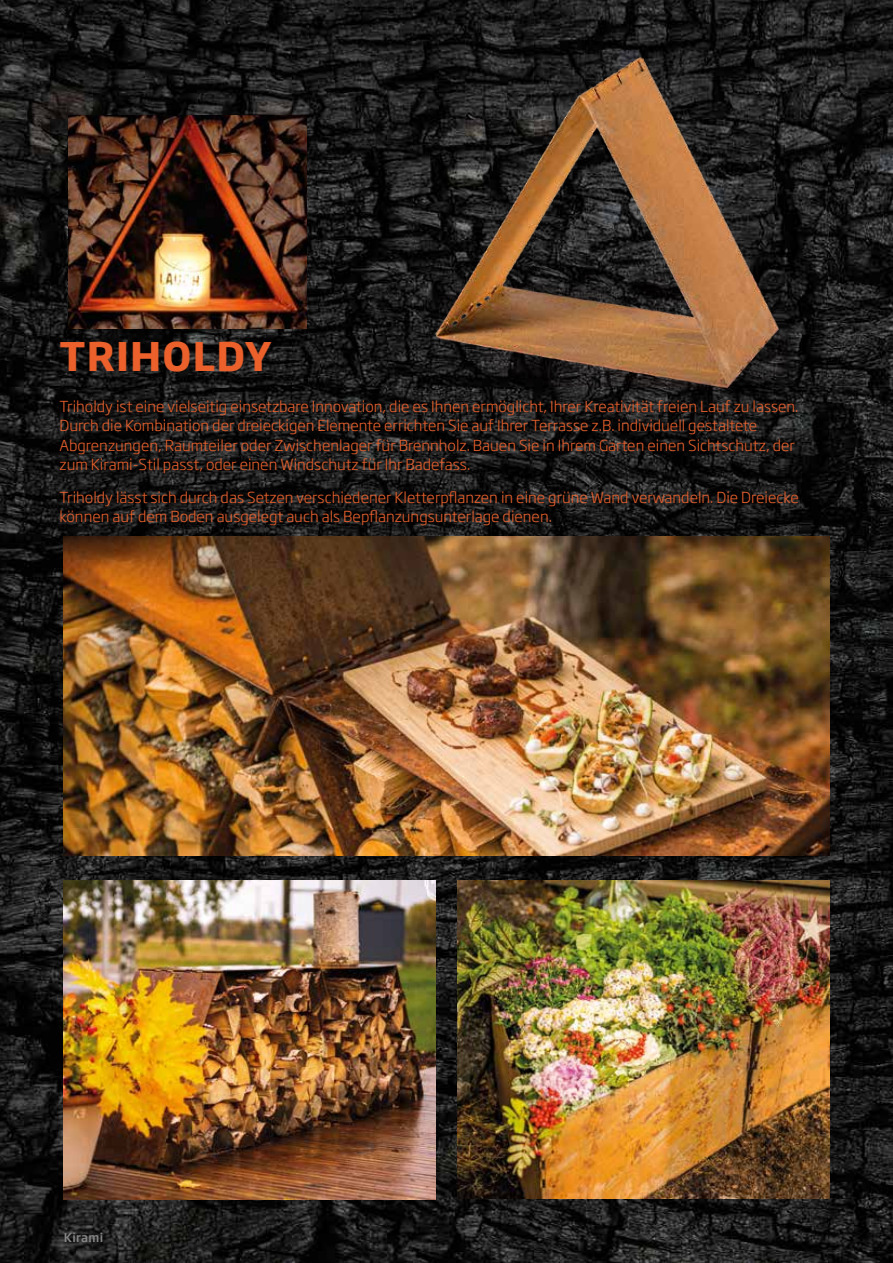
<style>
.page{position:relative;width:893px;height:1263px;background:#fff}
.page>*{position:absolute;margin:0;border:0;box-sizing:border-box;transform-origin:0 0}
.t1{font:700 39px "Soho Gothic Pro";letter-spacing:.03em;color:#eb602b}
.t2{font:300 15px/19.5px "Soho Gothic Pro";color:#eb602b}
.t3{font:500 12px "Soho Gothic Pro";letter-spacing:.03em;color:#878787}
</style>
<div class="page">
<img style="left:0;top:0;width:893px;height:1263px">
<img style="left:68px;top:116px;width:239px;height:212px">
<img style="left:64px;top:536px;width:765px;height:319px">
<img style="left:64px;top:880px;width:371px;height:319px">
<img style="left:458px;top:880px;width:371px;height:319px">
<img style="left:407px;top:51px;width:409px;height:361px">
<img style="left:884px;top:869px;width:9px;height:255px">
<h1 class="t1" style="left:60px;top:326px;width:214px">TRIHOLDY</h1>
<p class="t2" style="left:60px;top:396px;width:740px">Triholdy ist eine vielseitig einsetzbare Innovation, die es Ihnen ermöglicht, Ihrer Kreativität freien Lauf zu lassen.<br>Durch die Kombination der dreieckigen Elemente errichten Sie auf Ihrer Terrasse z.B. individuell gestaltete Abgrenzungen, Raumteiler oder Zwischenlager für Brennholz. Bauen Sie in Ihrem Garten einen Sichtschutz, der zum Kirami-Stil passt, oder einen Windschutz für Ihr Badefass.</p>
<p class="t2" style="left:60px;top:486px;width:741px">Triholdy lässt sich durch das Setzen verschiedener Kletterpflanzen in eine grüne Wand verwandeln. Die Dreiecke können auf dem Boden ausgelegt auch als Bepflanzungsunterlage dienen.</p>
<p class="t3" style="left:64px;top:1228px;width:41px">Kirami</p>
</div>
